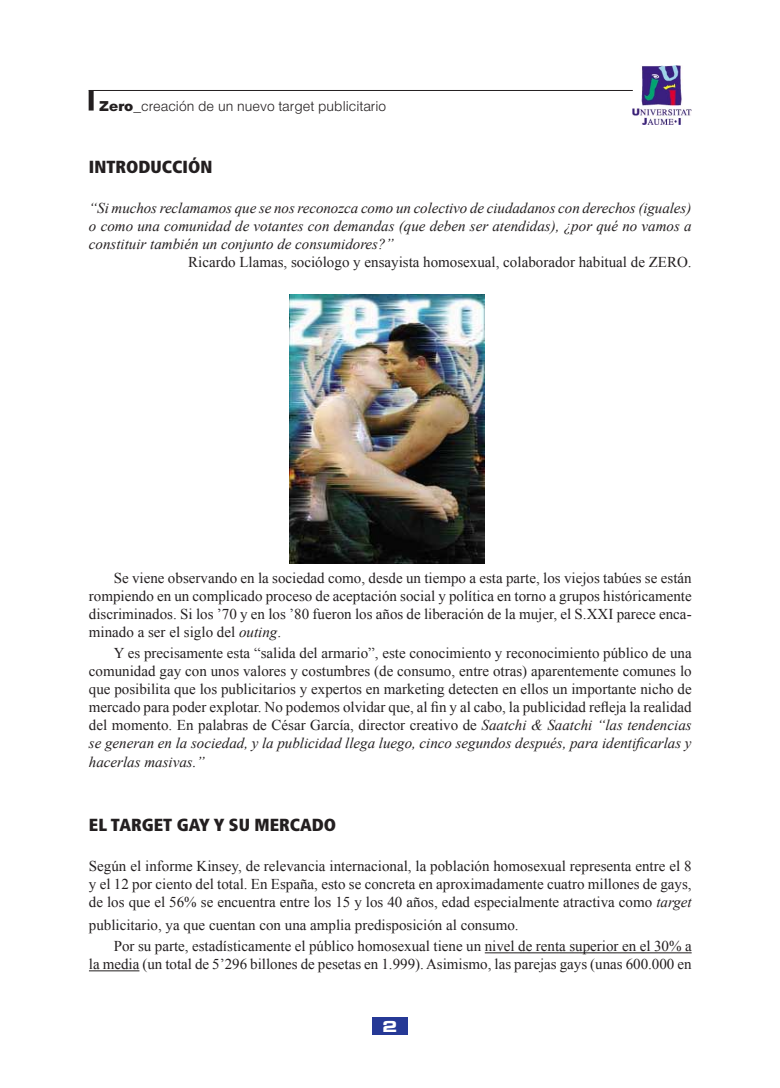
<style>
.page{position:relative;width:780px;height:1088px;background:#fff}
.page>*{position:absolute;margin:0;border:0;box-sizing:border-box;transform-origin:0 0}
.t1{font:900 condensed 17.5px "Frutiger";color:#231f20}
.t2{font:15px/18px "Times New Roman";color:#231f20;text-align:justify}
.t3{font:italic 15px/18px "Times New Roman";color:#231f20;text-align:justify}
.t4{font:15px "Palindrome Expanded S Si Bold Expanded";color:#fff}
.t5{font:300 13.75px "Helvetica";color:#231f20}
.s1{font-weight:900}
.s2{font-weight:700}
.s3{font-style:italic}
</style>
<div class="page">
<img style="left:632px;top:65px;width:59px;height:59px">
<hr style="left:89px;top:90px;width:543px;height:1px;background:#231f20">
<div style="left:89px;top:91px;width:5px;height:20px;background:#231f20"></div>
<div style="left:372px;top:1017px;width:35px;height:18px;background:#263996"></div>
<hr style="left:485px;top:952px;width:206px;height:1px;background:#231f20">
<hr style="left:89px;top:970px;width:50px;height:1px;background:#231f20">
<img style="left:290px;top:294px;width:195px;height:269px">
<p class="t5" style="left:99px;top:97px;width:288px"><span class="s1">Zero</span><span class="s2">_</span>creación de un nuevo target publicitario</p>
<p class="t1" style="left:89px;top:156px;width:125px">INTRODUCCIÓN</p>
<p class="t3" style="left:89px;top:199px;width:604px">“Si muchos reclamamos que se nos reconozca como un colectivo de ciudadanos con derechos (iguales) o como una comunidad de votantes con demandas (que deben ser atendidas), ¿por qué no vamos a constituir también un conjunto de consumidores?”</p>
<p class="t2" style="left:188px;top:253px;width:505px">Ricardo Llamas, sociólogo y ensayista homosexual, colaborador habitual de ZERO.</p>
<p class="t2" style="left:89px;top:569px;width:604px;text-indent:25px">Se viene observando en la sociedad como, desde un tiempo a esta parte, los viejos tabúes se están rompiendo en un complicado proceso de aceptación social y política en torno a grupos históricamente discriminados. Si los ’70 y en los ’80 fueron los años de liberación de la mujer, el S.XXI parece enca&shy;minado a ser el siglo del <span class="s3">outing</span>.</p>
<p class="t2" style="left:89px;top:644px;width:604px;text-indent:25px">Y es precisamente esta “salida del armario”, este conocimiento y reconocimiento público de una comunidad gay con unos valores y costumbres (de consumo, entre otras) aparentemente comunes lo que posibilita que los publicitarios y expertos en marketing detecten en ellos un importante nicho de mercado para poder explotar. No podemos olvidar que, al fin y al cabo, la publicidad refleja la realidad del momento. En palabras de César García, director creativo de <span class="s3">Saatchi &amp; Saatchi “las tendencias se generan en la sociedad, y la publicidad llega luego, cinco segundos después, para identificarlas y hacerlas masivas.”</span></p>
<p class="t1" style="left:89px;top:814px;width:249px">EL TARGET GAY Y SU MERCADO</p>
<p class="t2" style="left:89px;top:857px;width:604px">Según el informe Kinsey, de relevancia internacional, la población homosexual representa entre el 8 y el 12 por ciento del total. En España, esto se concreta en aproximadamente cuatro millones de gays, de los que el 56% se encuentra entre los 15 y los 40 años, edad especialmente atractiva como <span class="s3">target</span></p>
<p class="t2" style="left:114px;top:913px;width:579px;line-height:21.5px;text-indent:-25px">publicitario, ya que cuentan con una amplia predisposición al consumo.<br>Por su parte, estadísticamente el público homosexual tiene un nivel de renta superior en el 30% a</p>
<p class="t2" style="left:89px;top:955px;width:604px">la media (un total de 5’296 billones de pesetas en 1.999). Asimismo, las parejas gays (unas 600.000 en</p>
<p class="t4" style="left:382px;top:1015px;width:16px">2</p>
</div>
